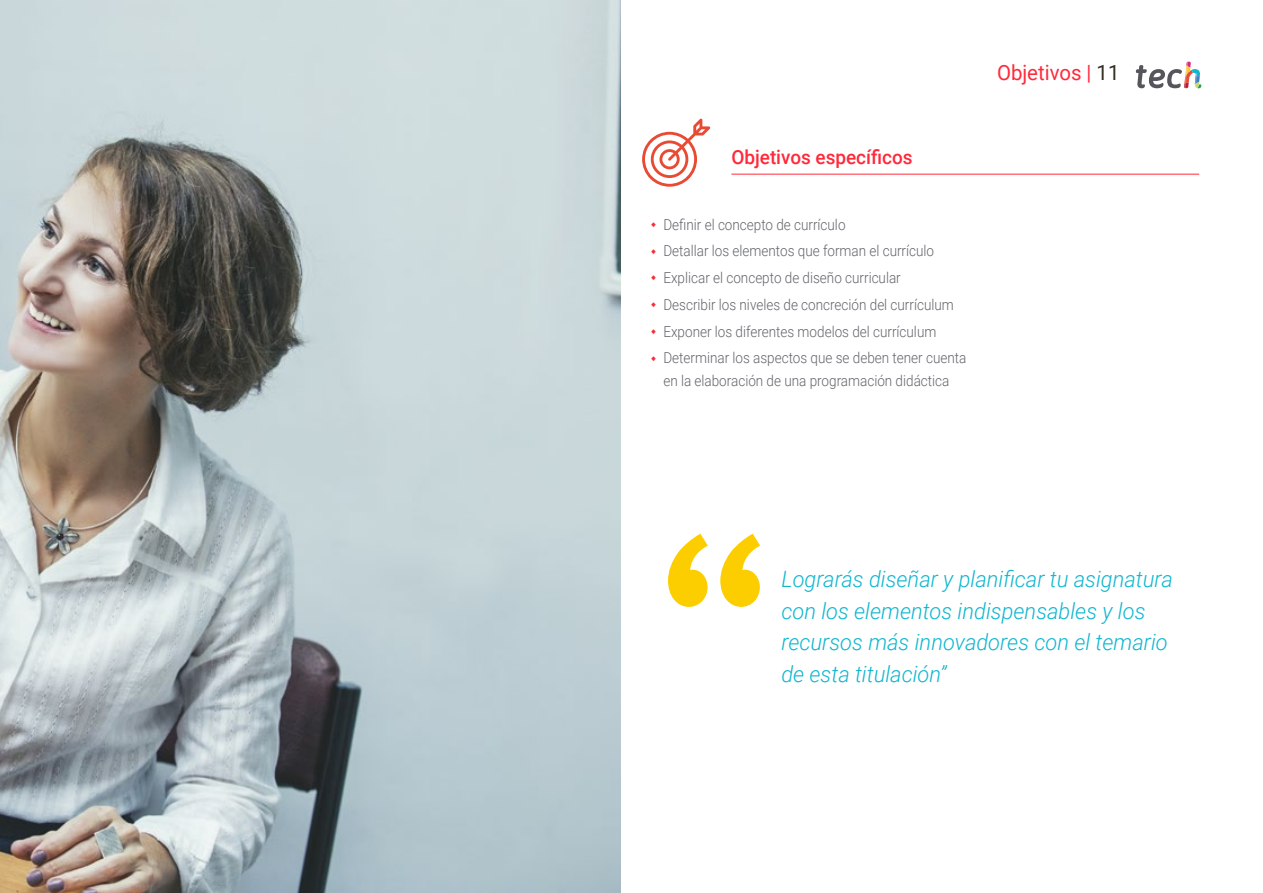
<style>
.page{position:relative;width:1263px;height:893px;background:#fff}
.page>*{position:absolute;margin:0;border:0;box-sizing:border-box;transform-origin:0 0}
.t1{font:italic 300 22.5px/31.5px "Roboto";color:#0fb6cf}
.t2{font:21px "Roboto";color:#ff293a}
.t3{font:500 19.5px "Roboto";color:#ff293a}
.t4{font:300 15px/26.7px "Roboto";color:#61646a;scale:.9 1}
.s1{color:#312e20}
</style>
<div class="page">
<img style="left:0;top:0;width:621px;height:893px">
<svg style="left:642px;top:119px;width:68px;height:68px"></svg>
<hr style="left:731px;top:174px;width:468px;height:1px;background:#ff293a">
<svg style="left:1136px;top:62px;width:65px;height:27px"></svg>
<svg style="left:668px;top:534px;width:92px;height:73px"></svg>
<h3 class="t3" style="left:731px;top:144px;width:183px">Objetivos específicos</h3>
<p class="t4" style="left:663px;top:210px;width:338px">Definir el concepto de currículo<br>Detallar los elementos que forman el currículo Explicar el concepto de diseño curricular<br>Describir los niveles de concreción del currículum Exponer los diferentes modelos del currículum Determinar los aspectos que se deben tener cuenta</p>
<p class="t4" style="left:663px;top:367px;width:319px">en la elaboración de una programación didáctica</p>
<h2 class="t2" style="left:997px;top:57px;width:124px">Objetivos | <span class="s1">11</span></h2>
<h1 class="t1" style="left:781px;top:563px;width:393px">Lograrás diseñar y planificar tu asignatura con los elementos indispensables y los recursos más innovadores con el temario de esta titulación”</h1>
</div>
